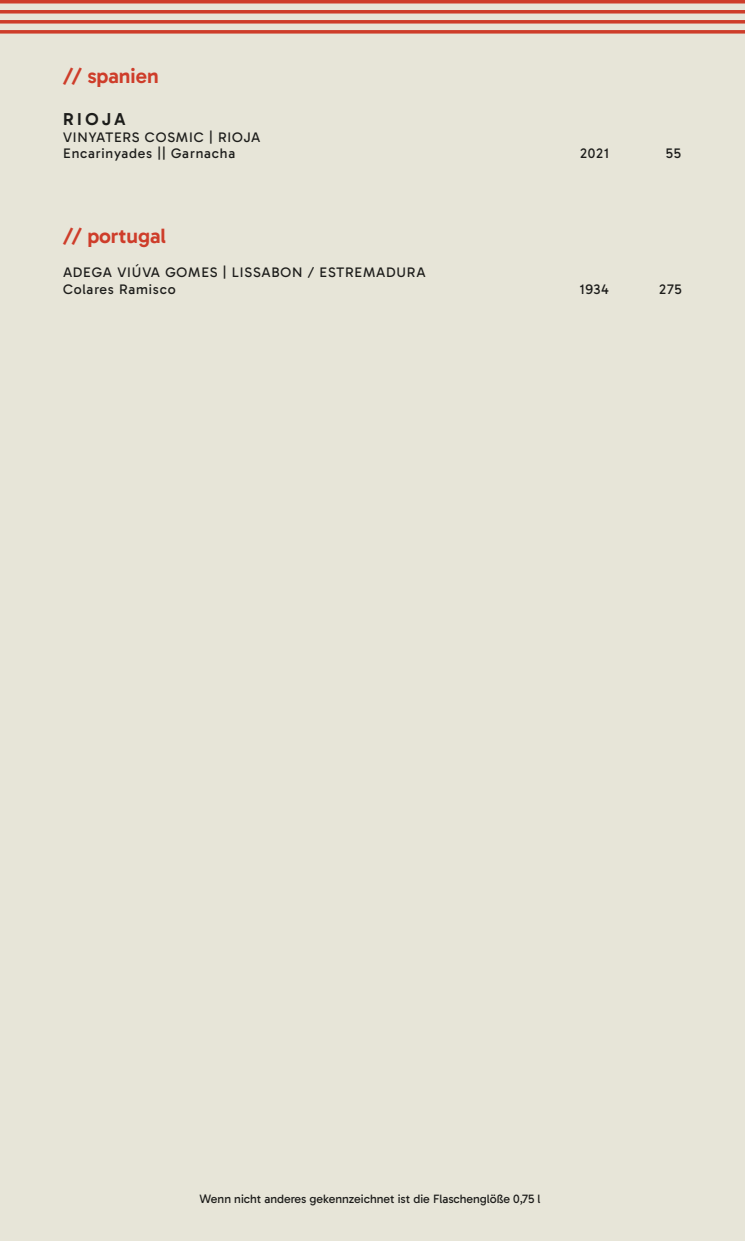
<style>
.page{position:relative;width:745px;height:1241px;background:#fff}
.page>*{position:absolute;margin:0;border:0;box-sizing:border-box;transform-origin:0 0}
.deutschland{font:600 21px "Gabarito";letter-spacing:-.005em;color:#ce3d2a}
.Gericht{font:600 17.5px "Gabarito";letter-spacing:.195em;color:#1d1d1b}
.Wein_3_Spaltig{font:14px "Gabarito";letter-spacing:.06em;color:#1d1d1b}
.t1{font:12.25px "Gabarito";color:#1d1d1b}
</style>
<div class="page">
<div style="left:0;top:0;width:744px;height:1240px;background:#e7e5d8"></div>
<hr style="left:0;top:0;width:744px;height:3px;background:#ce3d2a">
<svg style="left:0;top:10px;width:744px;height:4px;background:#d0513f"></svg>
<svg style="left:0;top:20px;width:744px;height:4px;background:#d1513f"></svg>
<svg style="left:0;top:30px;width:744px;height:4px;background:#d0513f"></svg>
<p class="deutschland" style="left:63px;top:62px;width:97px">// spanien</p>
<p class="Gericht" style="left:63px;top:108px;width:64px">RIOJA</p>
<p class="Wein_3_Spaltig" style="left:63px;top:128px;width:199px">VINYATERS COSMIC | RIOJA</p>
<p class="Wein_3_Spaltig" style="left:63px;top:145px;width:174px">Encarinyades || Garnacha</p>
<p class="Wein_3_Spaltig" style="left:579px;top:145px;width:30px">2021</p>
<p class="Wein_3_Spaltig" style="left:665px;top:145px;width:17px">55</p>
<p class="deutschland" style="left:63px;top:223px;width:104px">// portugal</p>
<p class="Wein_3_Spaltig" style="left:63px;top:263px;width:364px">ADEGA VIÚVA GOMES | LISSABON / ESTREMADURA</p>
<p class="Wein_3_Spaltig" style="left:63px;top:280px;width:114px">Colares Ramisco</p>
<p class="Wein_3_Spaltig" style="left:579px;top:280px;width:31px">1934</p>
<p class="Wein_3_Spaltig" style="left:659px;top:280px;width:24px">275</p>
<p class="t1" style="left:199px;top:1190px;width:342px">Wenn nicht anderes gekennzeichnet ist die Flaschenglöße 0,75 l</p>
</div>
